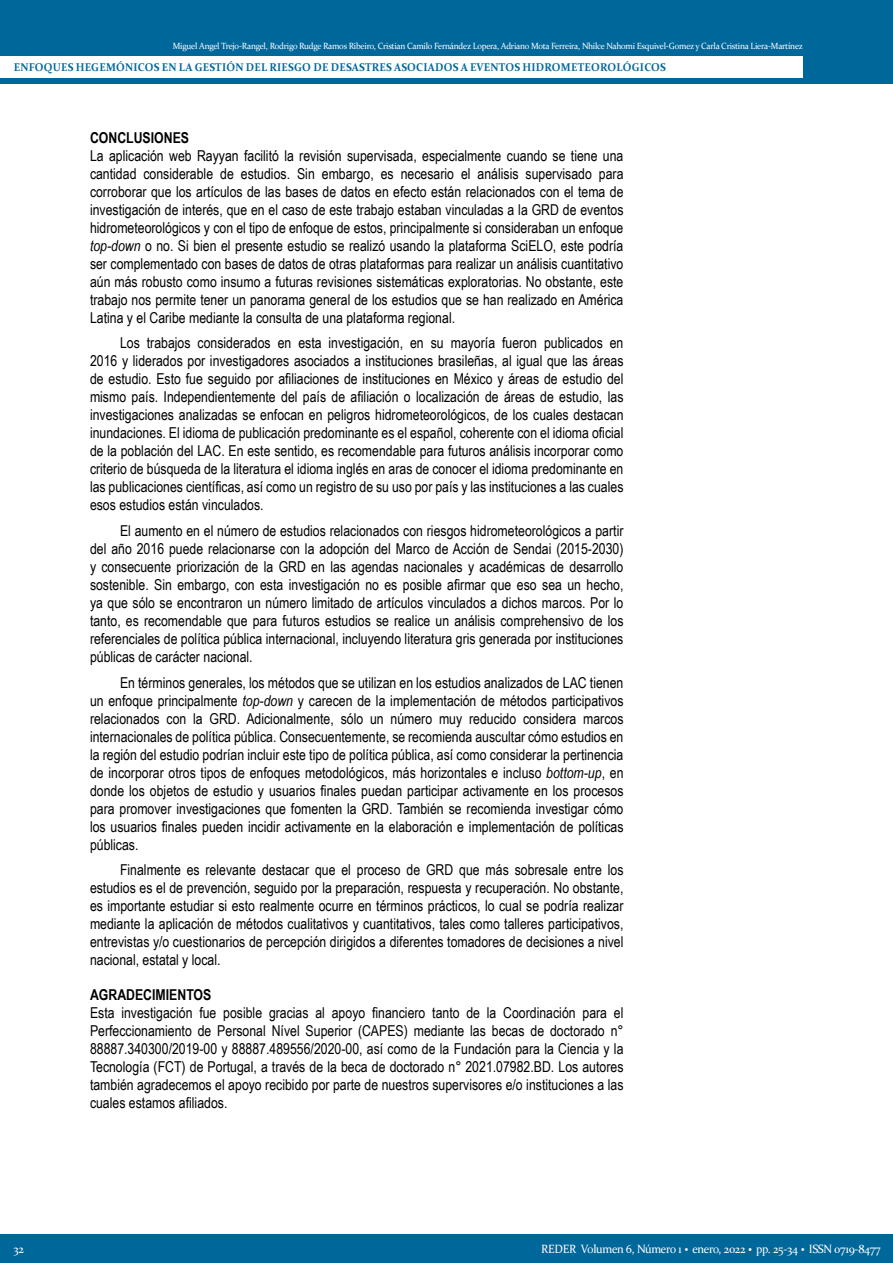
<style>
.page{position:relative;width:893px;height:1263px;background:#fff}
.page>*{position:absolute;margin:0;border:0;box-sizing:border-box;transform-origin:0 0}
.Cuerpo{font:15px/18px "Arial Narrow";color:#000;text-align:justify}
.Cuerpo_PRIMER_PÁRRAF{font:15px/18px "Arial Narrow";color:#000;text-align:justify}
.Subtítulos{font:700 15px "Arial Narrow";color:#000}
.t1{font:12px "Constantia";letter-spacing:-.025em;color:#fff;scale:.95 1}
.t2{font:700 11.25px "Constantia";letter-spacing:.02em;color:#00679b;scale:.95 1}
.t3{font:9px "Constantia";letter-spacing:-.025em;color:#fff;scale:.95 1}
.s1{font-style:italic}
.s2{font-weight:700;font-size:18px}
</style>
<div class="page">
<div style="left:0;top:0;width:893px;height:84px;background:#00679b"></div>
<div style="left:0;top:56px;width:803px;height:22px;background:#fff"></div>
<div style="left:0;top:1234px;width:893px;height:29px;background:#00679b"></div>
<p class="t3" style="left:173px;top:40px;width:665px">Miguel Angel Trejo-Rangel, Rodrigo Rudge Ramos Ribeiro, Cristian Camilo Fernández Lopera, Adriano Mota Ferreira, Nhilce Nahomi Esquivel-Gomez y Carla Cristina Liera-Martínez</p>
<p class="t2" style="left:14px;top:60px;width:688px">ENFOQUES HEGEMÓNICOS EN LA GESTIÓN DEL RIESGO DE DESASTRES ASOCIADOS A EVENTOS HIDROMETEOROLÓGICOS</p>
<p class="Subtítulos" style="left:90px;top:126px;width:101px">CONCLUSIONES</p>
<p class="Cuerpo_PRIMER_PÁRRAF" style="left:90px;top:146px;width:535px">La aplicación web Rayyan facilitó la revisión supervisada, especialmente cuando se tiene una cantidad considerable de estudios. Sin embargo, es necesario el análisis supervisado para corroborar que los artículos de las bases de datos en efecto están relacionados con el tema de investigación de interés, que en el caso de este trabajo estaban vinculadas a la GRD de eventos hidrometeorológicos y con el tipo de enfoque de estos, principalmente si consideraban un enfoque <span class="s1">top-down</span> o no. Si bien el presente estudio se realizó usando la plataforma SciELO, este podría ser complementado con bases de datos de otras plataformas para realizar un análisis cuantitativo aún más robusto como insumo a futuras revisiones sistemáticas exploratorias. No obstante, este trabajo nos permite tener un panorama general de los estudios que se han realizado en América Latina y el Caribe mediante la consulta de una plataforma regional.</p>
<p class="Cuerpo" style="left:90px;top:334px;width:535px;text-indent:30px">Los trabajos considerados en esta investigación, en su mayoría fueron publicados en 2016 y liderados por investigadores asociados a instituciones brasileñas, al igual que las áreas de estudio. Esto fue seguido por afiliaciones de instituciones en México y áreas de estudio del mismo país. Independientemente del país de afiliación o localización de áreas de estudio, las investigaciones analizadas se enfocan en peligros hidrometeorológicos, de los cuales destacan inundaciones. El idioma de publicación predominante es el español, coherente con el idioma oficial de la población del LAC. En este sentido, es recomendable para futuros análisis incorporar como criterio de búsqueda de la literatura el idioma inglés en aras de conocer el idioma predominante en las publicaciones científicas, así como un registro de su uso por país y las instituciones a las cuales esos estudios están vinculados.</p>
<p class="Cuerpo" style="left:90px;top:521px;width:535px;text-indent:30px">El aumento en el número de estudios relacionados con riesgos hidrometeorológicos a partir del año 2016 puede relacionarse con la adopción del Marco de Acción de Sendai (2015-2030) y consecuente priorización de la GRD en las agendas nacionales y académicas de desarrollo sostenible. Sin embargo, con esta investigación no es posible afirmar que eso sea un hecho, ya que sólo se encontraron un número limitado de artículos vinculados a dichos marcos. Por lo tanto, es recomendable que para futuros estudios se realice un análisis comprehensivo de los referenciales de política pública internacional, incluyendo literatura gris generada por instituciones públicas de carácter nacional.</p>
<p class="Cuerpo" style="left:90px;top:673px;width:535px;text-indent:30px">En términos generales, los métodos que se utilizan en los estudios analizados de LAC tienen un enfoque principalmente <span class="s1">top-down</span> y carecen de la implementación de métodos participativos relacionados con la GRD. Adicionalmente, sólo un número muy reducido considera marcos internacionales de política pública. Consecuentemente, se recomienda auscultar cómo estudios en la región del estudio podrían incluir este tipo de política pública, así como considerar la pertinencia de incorporar otros tipos de enfoques metodológicos, más horizontales e incluso <span class="s1">bottom-up</span>, en donde los objetos de estudio y usuarios finales puedan participar activamente en los procesos para promover investigaciones que fomenten la GRD. También se recomienda investigar cómo los usuarios finales pueden incidir activamente en la elaboración e implementación de políticas públicas.</p>
<p class="Cuerpo" style="left:90px;top:860px;width:535px;text-indent:30px">Finalmente es relevante destacar que el proceso de GRD que más sobresale entre los estudios es el de prevención, seguido por la preparación, respuesta y recuperación. No obstante, es importante estudiar si esto realmente ocurre en términos prácticos, lo cual se podría realizar mediante la aplicación de métodos cualitativos y cuantitativos, tales como talleres participativos, entrevistas y/o cuestionarios de percepción dirigidos a diferentes tomadores de decisiones a nivel nacional, estatal y local.</p>
<p class="Subtítulos" style="left:90px;top:983px;width:123px">AGRADECIMIENTOS</p>
<p class="Cuerpo_PRIMER_PÁRRAF" style="left:90px;top:1003px;width:535px">Esta investigación fue posible gracias al apoyo financiero tanto de la Coordinación para el Perfeccionamiento de Personal Nível Superior (CAPES) mediante las becas de doctorado n° 88887.340300/2019-00 y 88887.489556/2020-00, así como de la Fundación para la Ciencia y la Tecnología (FCT) de Portugal, a través de la beca de doctorado n° 2021.07982.BD. Los autores también agradecemos el apoyo recibido por parte de nuestros supervisores e/o instituciones a las cuales estamos afiliados.</p>
<p class="t1" style="left:14px;top:1241px;width:13px">32</p>
<p class="t1" style="left:541px;top:1240px;width:359px">REDER Volumen 6, Número 1 <span class="s2">·</span> enero, 2022 <span class="s2">·</span> pp. 25-34 <span class="s2">·</span> ISSN 0719-8477</p>
</div>
